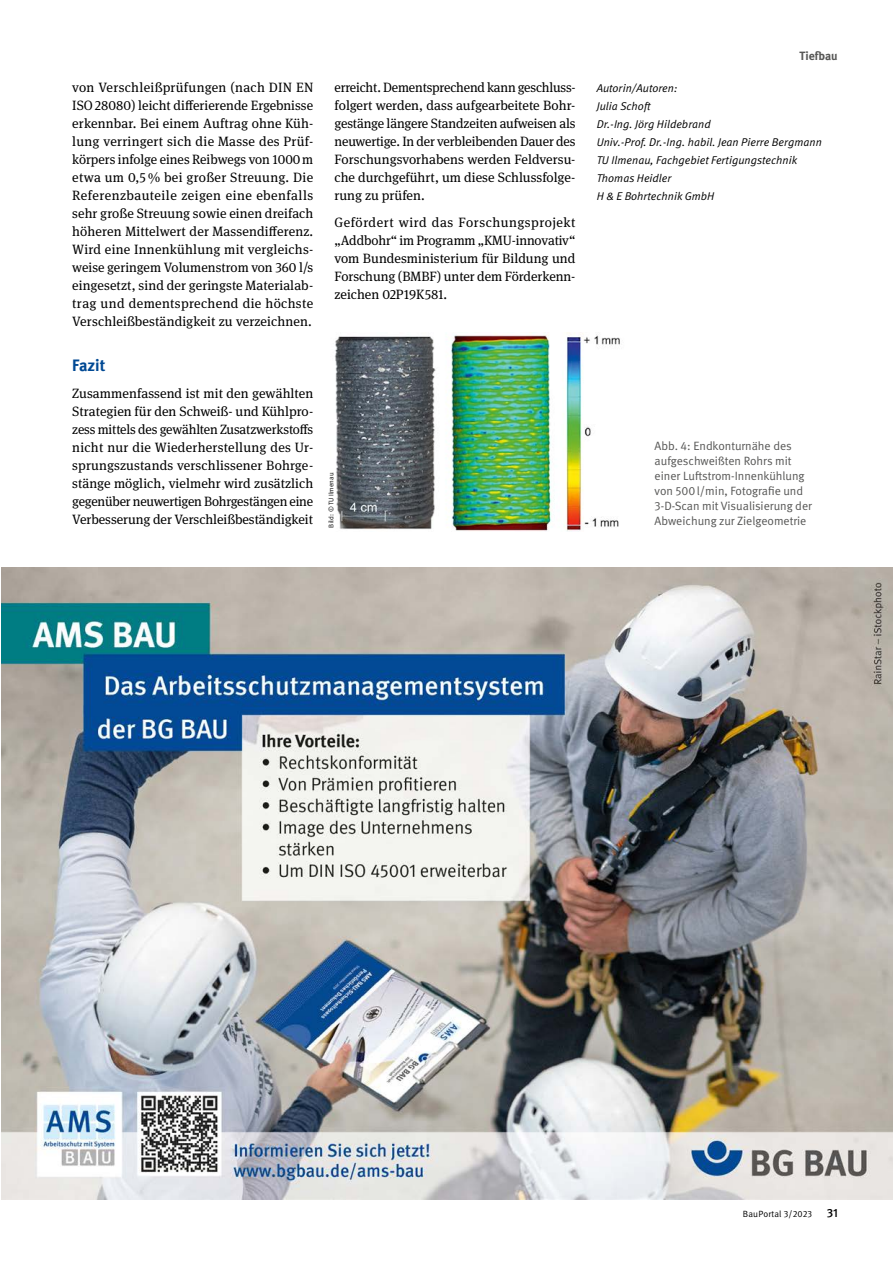
<style>
.page{position:relative;width:893px;height:1263px;background:#fff}
.page>*{position:absolute;margin:0;border:0;box-sizing:border-box;transform-origin:0 0}
.H4-Zw_Head_11pt{font:700 16.5px "DGUV Meta";letter-spacing:-.005em;color:#004994}
.p-txt{font:13.5px/18px "DGUV Meta Serif";letter-spacing:-.005em;color:#000;text-align:justify}
.p-BU{font:12px/15px "DGUV Meta";color:#575756}
.t1{font:700 12px "DGUV Meta";color:#575756}
.p-Autor_Ende{font:italic 11.25px "DGUV Meta";letter-spacing:.005em;color:#000}
.t2{font:9px "DGUV Meta";letter-spacing:.02em;color:#000}
.t3{font:6.75px "DGUV Meta";letter-spacing:.01em;color:#000}
.s1{font-weight:500;font-size:12px}
</style>
<div class="page">
<img style="left:334px;top:332px;width:286px;height:199px">
<img style="left:2px;top:567px;width:891px;height:632px">
<p class="p-txt" style="left:72px;top:78px;width:243px">von Verschleißprüfungen (nach DIN EN ISO28080) leicht differierende Ergebnisse erkennbar. Bei einem Auftrag ohne Küh&shy;lung verringert sich die Masse des Prüf&shy;körpers infolge eines Reibwegs von 1000m etwa um 0,5 % bei großer Streuung. Die Referenzbauteile zeigen eine ebenfalls sehr große Streuung sowie einen dreifach höheren Mittelwert der Massendifferenz.<br>Wird eine Innenkühlung mit vergleichs&shy;weise geringem Volumenstrom von 360 l/s eingesetzt, sind der geringste Materialab&shy;trag und dementsprechend die höchste Verschleißbeständigkeit zu verzeichnen.</p>
<h4 class="H4-Zw_Head_11pt" style="left:72px;top:355px;width:35px">Fazit</h4>
<p class="p-txt" style="left:72px;top:384px;width:243px">Zusammenfassend ist mit den gewählten Strategien für den Schweiß- und Kühlpro&shy;zess mittels des gewählten Zusatzwerkstoffs nicht nur die Wiederherstellung des Ur&shy;sprungszustands verschlissener Bohrge&shy;stänge möglich, vielmehr wird zusätzlich gegenüber neuwertigen Bohrgestängen eine Verbesserung der Verschleißbeständigkeit</p>
<p class="p-txt" style="left:334px;top:78px;width:243px">erreicht. Dementsprechend kann geschluss&shy;folgert werden, dass aufgearbeitete Bohr&shy;gestänge längere Standzeiten aufweisen als neuwertige. In der verbleibenden Dauer des Forschungsvorhabens werden Feldversu&shy;che durchgeführt, um diese Schlussfolge&shy;rung zu prüfen.</p>
<p class="p-txt" style="left:334px;top:213px;width:242px">Gefördert wird das Forschungsprojekt „Addbohr“ im Programm „KMU-innovativ“ vom Bundesministerium für Bildung und Forschung (BMBF) unter dem Förderkenn&shy;zeichen 02P19K581.</p>
<p class="t3" style="left:327px;top:527px;width:56px;rotate:-90deg">Bild: © TU Ilmenau</p>
<p class="t1" style="left:799px;top:49px;width:40px">Tiefbau</p>
<p class="p-Autor_Ende" style="left:597px;top:81px;width:82px">Autorin/Autoren:</p>
<p class="p-Autor_Ende" style="left:597px;top:99px;width:56px">Julia Schoft</p>
<p class="p-Autor_Ende" style="left:597px;top:117px;width:115px">Dr.-Ing. Jörg Hildebrand</p>
<p class="p-Autor_Ende" style="left:597px;top:135px;width:227px">Univ.-Prof. Dr.-Ing. habil. Jean Pierre Bergmann</p>
<p class="p-Autor_Ende" style="left:597px;top:153px;width:202px">TU Ilmenau, Fachgebiet Fertigungstechnik</p>
<p class="p-Autor_Ende" style="left:597px;top:171px;width:76px">Thomas Heidler</p>
<p class="p-Autor_Ende" style="left:597px;top:189px;width:119px">H &amp; E Bohrtechnik GmbH</p>
<p class="p-BU" style="left:655px;top:439px;width:159px">Abb. 4: Endkonturnähe des aufgeschweißten Rohrs mit einer Luftstrom-Innenkühlung von 500l/min, Fotografie und<br>3-D-Scan mit Visualisierung der</p>
<p class="p-BU" style="left:655px;top:514px;width:153px">Abweichung zur Zielgeometrie</p>
<p class="t2" style="left:743px;top:1208px;width:96px">BauPortal 3/2023 <span class="s1">31</span></p>
</div>
